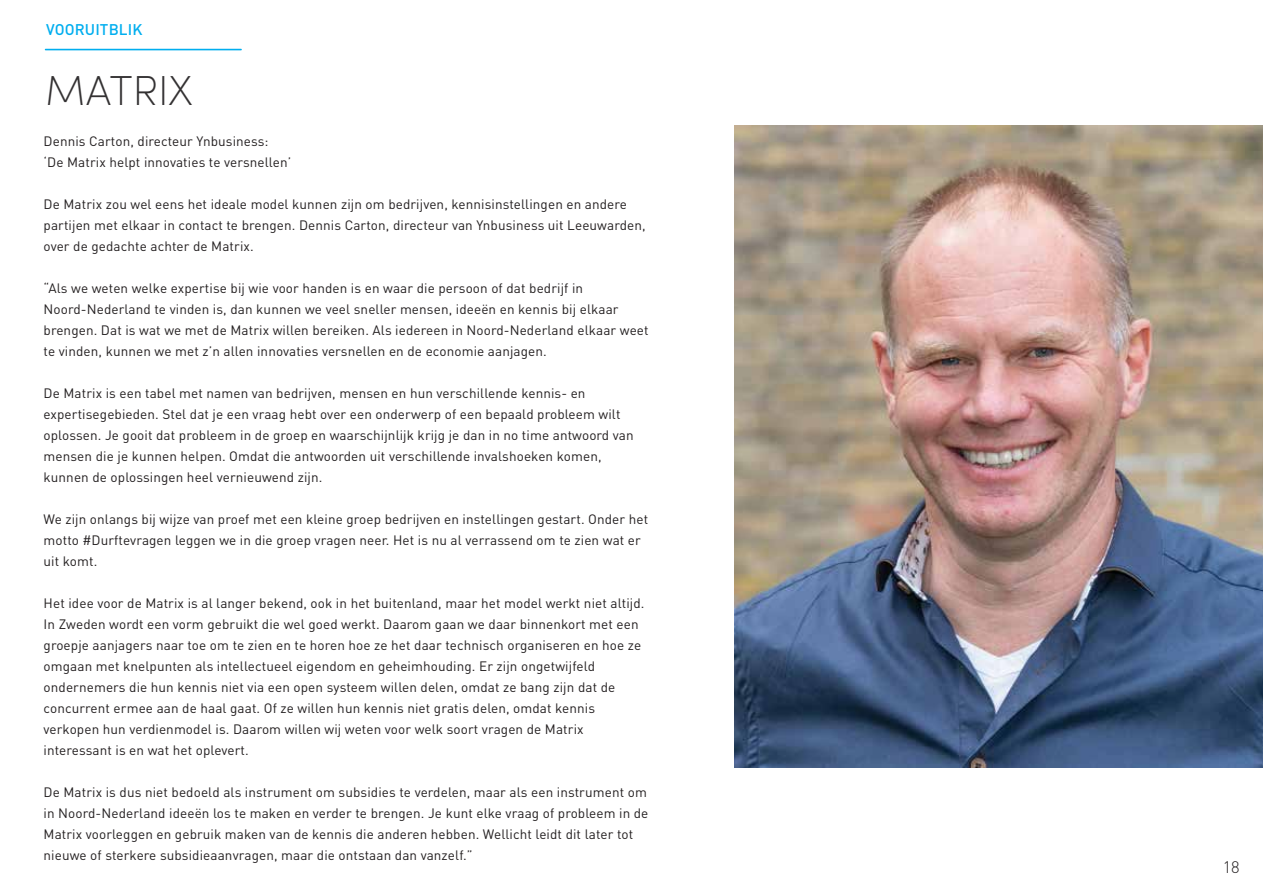
<style>
.page{position:relative;width:1263px;height:893px;background:#fff}
.page>*{position:absolute;margin:0;border:0;box-sizing:border-box;transform-origin:0 0}
.t1{font:200 42px "Sofia Pro";color:#333132}
.t2{font:300 16.5px "DIN Pro";color:#231f20}
.t3{font:500 15.3px "DIN Pro";letter-spacing:.01em;color:#00aeef}
.t4{font:13.5px/21px "DIN Pro";letter-spacing:.01em;color:#231f20}
</style>
<div class="page">
<hr style="left:45px;top:49px;width:197px;height:1px;background:#00aeef">
<img style="left:734px;top:125px;width:529px;height:643px">
<p class="t3" style="left:46px;top:18px;width:98px">VOORUITBLIK</p>
<h1 class="t1" style="left:46px;top:61px;width:149px">MATRIX</h1>
<p class="t4" style="left:44px;top:130px;width:249px">Dennis Carton, directeur Ynbusiness: ‘De Matrix helpt innovaties te versnellen’</p>
<p class="t4" style="left:44px;top:193px;width:604px">De Matrix zou wel eens het ideale model kunnen zijn om bedrijven, kennisinstellingen en andere partijen met elkaar in contact te brengen. Dennis Carton, directeur van Ynbusiness uit Leeuwarden, over de gedachte achter de Matrix.</p>
<p class="t4" style="left:44px;top:277px;width:607px">“Als we weten welke expertise bij wie voor handen is en waar die persoon of dat bedrijf in Noord-Nederland te vinden is, dan kunnen we veel sneller mensen, ideeën en kennis bij elkaar brengen. Dat is wat we met de Matrix willen bereiken. Als iedereen in Noord-Nederland elkaar weet te vinden, kunnen we met z’n allen innovaties versnellen en de economie aanjagen.</p>
<p class="t4" style="left:44px;top:382px;width:592px">De Matrix is een tabel met namen van bedrijven, mensen en hun verschillende kennis- en expertisegebieden. Stel dat je een vraag hebt over een onderwerp of een bepaald probleem wilt oplossen. Je gooit dat probleem in de groep en waarschijnlijk krijg je dan in no time antwoord van mensen die je kunnen helpen. Omdat die antwoorden uit verschillende invalshoeken komen, kunnen de oplossingen heel vernieuwend zijn.</p>
<p class="t4" style="left:44px;top:508px;width:606px">We zijn onlangs bij wijze van proef met een kleine groep bedrijven en instellingen gestart. Onder het motto #Durftevragen leggen we in die groep vragen neer. Het is nu al verrassend om te zien wat er uit komt.</p>
<p class="t4" style="left:44px;top:592px;width:602px">Het idee voor de Matrix is al langer bekend, ook in het buitenland, maar het model werkt niet altijd.<br>In Zweden wordt een vorm gebruikt die wel goed werkt. Daarom gaan we daar binnenkort met een groepje aanjagers naar toe om te zien en te horen hoe ze het daar technisch organiseren en hoe ze omgaan met knelpunten als intellectueel eigendom en geheimhouding. Er zijn ongetwijfeld ondernemers die hun kennis niet via een open systeem willen delen, omdat ze bang zijn dat de concurrent ermee aan de haal gaat. Of ze willen hun kennis niet gratis delen, omdat kennis verkopen hun verdienmodel is. Daarom willen wij weten voor welk soort vragen de Matrix interessant is en wat het oplevert.</p>
<p class="t4" style="left:44px;top:781px;width:606px">De Matrix is dus niet bedoeld als instrument om subsidies te verdelen, maar als een instrument om in Noord-Nederland ideeën los te maken en verder te brengen. Je kunt elke vraag of probleem in de Matrix voorleggen en gebruik maken van de kennis die anderen hebben. Wellicht leidt dit later tot nieuwe of sterkere subsidieaanvragen, maar die ontstaan dan vanzelf.”</p>
<p class="t2" style="left:1223px;top:854px;width:18px">18</p>
</div>
